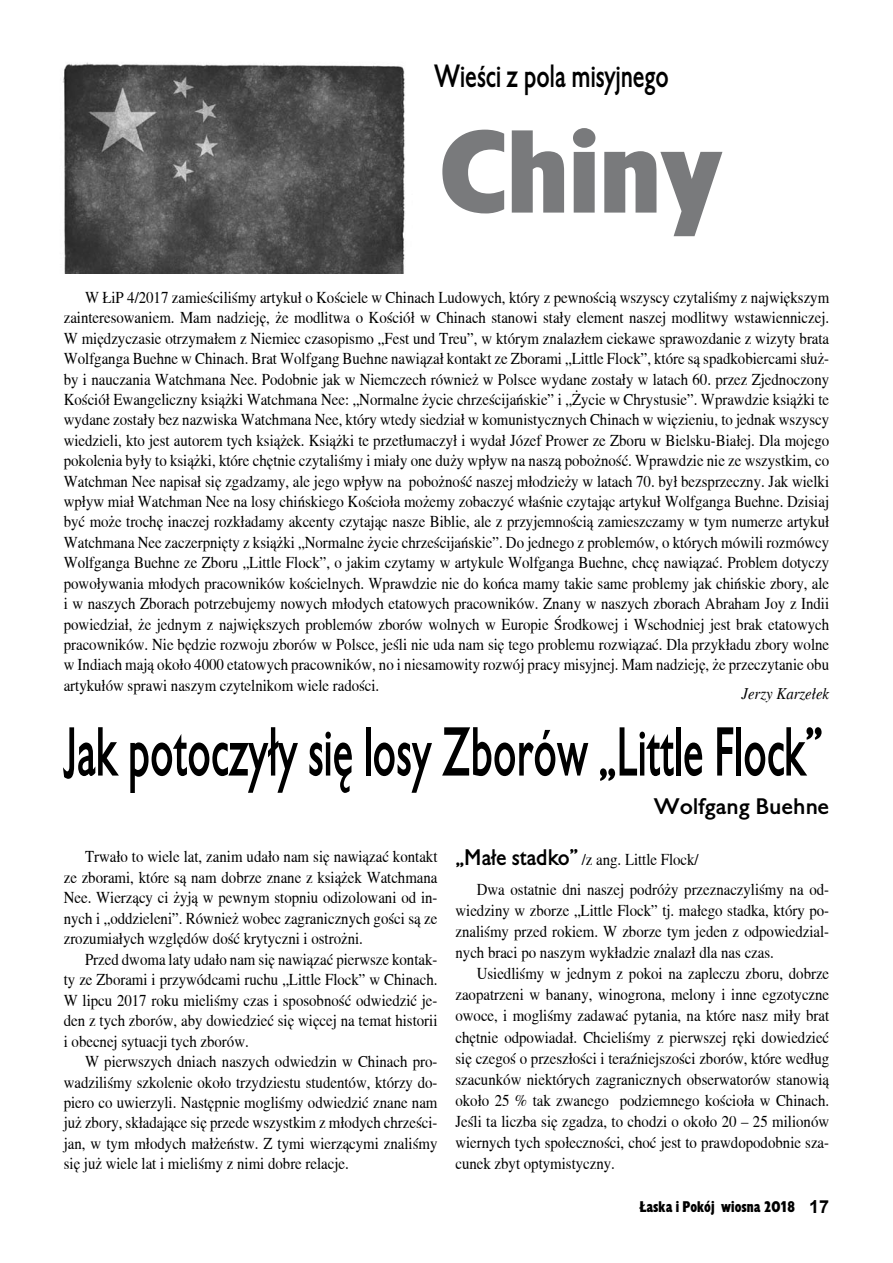
<style>
.page{position:relative;width:893px;height:1263px;background:#fff}
.page>*{position:absolute;margin:0;border:0;box-sizing:border-box;transform-origin:0 0}
.t1{font:114.15px "EFN Gilead Blk Cnd";color:#797a7c;scale:1.17 1}
.t2{font:700 64.5px "EFN Gilead Cnd";color:#000;scale:.83 1}
.t3{font:700 30px "EFN Gilead Cnd";color:#000}
.t4{font:700 21px "EFN Gilead";color:#000}
.t5{font:16.5px/20.4px "Toronto";color:#000;text-align:justify;scale:.9 1}
.t6{font:italic 16.5px "Toronto";color:#000;scale:.9 1}
.t7{font:15px "EFN Gilead Blk Cnd";color:#000}
.s1{font-family:"EFN Gilead";font-weight:700;font-size:21px}
.s2{font-family:"Arial";font-weight:700;font-size:18px}
</style>
<div class="page">
<img style="left:63px;top:62px;width:342px;height:211px">
<h3 class="t3" style="left:434px;top:56px;width:236px">Wieści z pola misyjnego</h3>
<h1 class="t1" style="left:439px;top:94px;width:244px">Chiny</h1>
<p class="t5" style="left:64px;top:287px;width:852px;text-indent:21px">W ŁiP 4/2017 zamieściliśmy artykuł o Kościele w Chinach Ludowych, który z pewnością wszyscy czytaliśmy z największym zainteresowaniem. Mam nadzieję, że modlitwa o Kościół w Chinach stanowi stały element naszej modlitwy wstawienniczej.<br>W międzyczasie otrzymałem z Niemiec czasopismo „Fest und Treu”, w którym znalazłem ciekawe sprawozdanie z wizyty brata Wolfganga Buehne w Chinach. Brat Wolfgang Buehne nawiązał kontakt ze Zborami „Little Flock”, które są spadkobiercami służ&shy;by i nauczania Watchmana Nee. Podobnie jak w Niemczech również w Polsce wydane zostały w latach 60. przez Zjednoczony Kościół Ewangeliczny książki Watchmana Nee: „Normalne życie chrześcijańskie” i „Życie w Chrystusie”. Wprawdzie książki te wydane zostały bez nazwiska Watchmana Nee, który wtedy siedział w komunistycznych Chinach w więzieniu, to jednak wszyscy wiedzieli, kto jest autorem tych książek. Książki te przetłumaczył i wydał Józef Prower ze Zboru w Bielsku-Białej. Dla mojego pokolenia były to książki, które chętnie czytaliśmy i miały one duży wpływ na naszą pobożność. Wprawdzie nie ze wszystkim, co Watchman Nee napisał się zgadzamy, ale jego wpływ na pobożność naszej młodzieży w latach 70. był bezsprzeczny. Jak wielki wpływ miał Watchman Nee na losy chińskiego Kościoła możemy zobaczyć właśnie czytając artykuł Wolfganga Buehne. Dzisiaj być może trochę inaczej rozkładamy akcenty czytając nasze Biblie, ale z przyjemnością zamieszczamy w tym numerze artykuł Watchmana Nee zaczerpnięty z książki „Normalne życie chrześcijańskie”. Do jednego z problemów, o których mówili rozmówcy Wolfganga Buehne ze Zboru „Little Flock”, o jakim czytamy w artykule Wolfganga Buehne, chcę nawiązać. Problem dotyczy powoływania młodych pracowników kościelnych. Wprawdzie nie do końca mamy takie same problemy jak chińskie zbory, ale i w naszych Zborach potrzebujemy nowych młodych etatowych pracowników. Znany w naszych zborach Abraham Joy z Indii powiedział, że jednym z największych problemów zborów wolnych w Europie Środkowej i Wschodniej jest brak etatowych pracowników. Nie będzie rozwoju zborów w Polsce, jeśli nie uda nam się tego problemu rozwiązać. Dla przykładu zbory wolne w Indiach mają około 4000 etatowych pracowników, no i niesamowity rozwój pracy misyjnej. Mam nadzieję, że przeczytanie obu artykułów sprawi naszym czytelnikom wiele radości.</p>
<p class="t6" style="left:741px;top:685px;width:99px">Jerzy Karzełek</p>
<h2 class="t2" style="left:64px;top:709px;width:915px">Jak potoczyły się losy Zborów „Little Flock”</h2>
<p class="t4" style="left:654px;top:792px;width:177px">Wolfgang Buehne</p>
<p class="t5" style="left:64px;top:846px;width:417px;text-indent:21px">Trwało to wiele lat, zanim udało nam się nawiązać kontakt ze zborami, które są nam dobrze znane z książek Watchmana Nee. Wierzący ci żyją w pewnym stopniu odizolowani od in&shy;nych i „oddzieleni”. Również wobec zagranicznych gości są ze zrozumiałych względów dość krytyczni i ostrożni.</p>
<p class="t5" style="left:64px;top:949px;width:417px;text-indent:21px">Przed dwoma laty udało nam się nawiązać pierwsze kontak&shy;ty ze Zborami i przywódcami ruchu „Little Flock” w Chinach.<br>W lipcu 2017 roku mieliśmy czas i sposobność odwiedzić je&shy;den z tych zborów, aby dowiedzieć się więcej na temat historii i obecnej sytuacji tych zborów.</p>
<p class="t5" style="left:64px;top:1051px;width:417px;text-indent:21px">W pierwszych dniach naszych odwiedzin w Chinach pro&shy;wadziliśmy szkolenie około trzydziestu studentów, którzy do&shy;piero co uwierzyli. Następnie mogliśmy odwiedzić znane nam już zbory, składające się przede wszystkim z młodych chrześci&shy;jan, w tym młodych małżeństw. Z tymi wierzącymi znaliśmy się już wiele lat i mieliśmy z nimi dobre relacje.</p>
<p class="t5" style="left:477px;top:845px;width:393px;line-height:29.7px;text-indent:-21px"><span class="s1">„Małe stadko”</span> /z ang. Little Flock/<br>Dwa ostatnie dni naszej podróży przeznaczyliśmy na od-</p>
<p class="t5" style="left:455px;top:900px;width:417px;line-height:21.1px">wiedziny w zborze „Little Flock” tj. małego stadka, który po&shy;znaliśmy przed rokiem. W zborze tym jeden z odpowiedzial&shy;nych braci po naszym wykładzie znalazł dla nas czas.</p>
<p class="t5" style="left:455px;top:963px;width:417px;line-height:21.1px;text-indent:21px">Usiedliśmy w jednym z pokoi na zapleczu zboru, dobrze zaopatrzeni w banany, winogrona, melony i inne egzotyczne owoce, i mogliśmy zadawać pytania, na które nasz miły brat chętnie odpowiadał. Chcieliśmy z pierwszej ręki dowiedzieć się czegoś o przeszłości i teraźniejszości zborów, które według szacunków niektórych zagranicznych obserwatorów stanowią około 25 % tak zwanego podziemnego kościoła w Chinach.<br>Jeśli ta liczba się zgadza, to chodzi o około 20 – 25 milionów wiernych tych społeczności, choć jest to prawdopodobnie sza&shy;cunek zbyt optymistyczny.</p>
<p class="t7" style="left:639px;top:1196px;width:191px">Łaska i Pokój wiosna 2018 <span class="s2">17</span></p>
</div>
